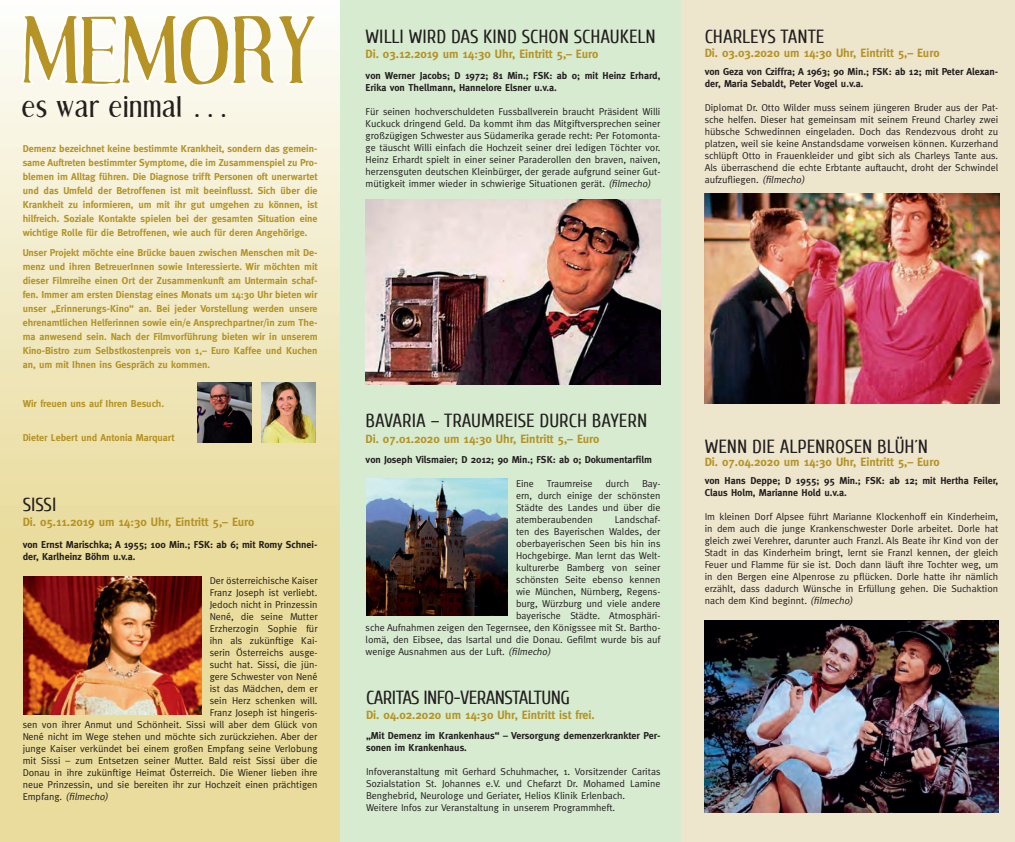
<style>
.page{position:relative;width:1015px;height:842px;background:#fff}
.page>*{position:absolute;margin:0;border:0;box-sizing:border-box;transform-origin:0 0}
.t1{font:90.3px "Effloresce Antique";letter-spacing:-.02em;color:#b59325}
.t2{font:28px "Effloresce Antique";letter-spacing:.02em;color:#231f20}
.t3{font:19px "Cuprum";color:#231f20}
.t4{font:19px "Cuprum";letter-spacing:-.03em;color:#231f20}
.t5{font:700 12px "Meta";color:#b59325}
.t6{font:10px/12px "Meta";color:#231f20;text-align:justify}
.t7{font:700 10px/14px "Meta";color:#b59325;text-align:justify}
.t8{font:700 10px/12px "Meta";color:#231f20}
.t9{font:italic 10px "Meta";color:#231f20}
.s1{font-style:normal}
.s2{font-style:italic}
</style>
<div class="page">
<div style="left:0;top:0;width:340px;height:537px;background:linear-gradient(to bottom,#fdfefb,#e9db9c)"></div>
<div style="left:680px;top:0;width:335px;height:842px;background:#ede5cc"></div>
<div style="left:0;top:537px;width:340px;height:305px;background:#e9dc9c"></div>
<div style="left:340px;top:0;width:340px;height:842px;background:#d7ebd0"></div>
<img style="left:366px;top:478px;width:141px;height:137px">
<img style="left:24px;top:577px;width:177px;height:137px">
<img style="left:366px;top:199px;width:294px;height:186px">
<img style="left:705px;top:621px;width:293px;height:192px">
<img style="left:705px;top:194px;width:294px;height:209px">
<img style="left:261px;top:382px;width:55px;height:60px">
<svg style="left:16px;top:9px;width:308px;height:79px"></svg>
<img style="left:197px;top:382px;width:55px;height:60px">
<h1 class="t1" style="left:21px;top:6px;width:297px">MEMORY</h1>
<h2 class="t2" style="left:21px;top:93px;width:214px">es war einmal…</h2>
<p class="t7" style="left:23px;top:142px;width:296px">Demenz bezeichnet keine bestimmte Krankheit, sondern das gemein&shy;same Auftreten bestimmter Symptome, die im Zusammenspiel zu Pro&shy;blemen im Alltag führen. Die Diagnose trifft Personen oft unerwartet und das Umfeld der Betroffenen ist mit beeinflusst. Sich über die Krankheit zu informieren, um mit ihr gut umgehen zu können, ist hilfreich. Soziale Kontakte spielen bei der gesamten Situation eine wichtige Rolle für die Betroffenen, wie auch für deren Angehörige.</p>
<p class="t7" style="left:23px;top:245px;width:296px">Unser Projekt möchte eine Brücke bauen zwischen Menschen mit De&shy;menz und ihren BetreuerInnen sowie Interessierte. Wir möchten mit dieser Filmreihe einen Ort der Zusammenkunft am Untermain schaf&shy;fen. Immer am ersten Dienstag eines Monats um 14:30 Uhr bieten wir unser „Erinnerungs-Kino“ an. Bei jeder Vorstellung werden unsere ehrenamtlichen Helferinnen sowie ein/e Ansprechpartner/in zum The&shy;ma anwesend sein. Nach der Filmvorführung bieten wir in unserem Kino-Bistro zum Selbstkostenpreis von 1,– Euro Kaffee und Kuchen an, um mit Ihnen ins Gespräch zu kommen.</p>
<p class="t7" style="left:23px;top:397px;width:143px">Wir freuen uns auf Ihren Besuch.</p>
<p class="t7" style="left:23px;top:430px;width:153px">Dieter Lebert und Antonia Marquart</p>
<h3 class="t3" style="left:23px;top:494px;width:35px">SISSI</h3>
<p class="t5" style="left:23px;top:514px;width:233px">Di. 05.11.2019 um 14:30 Uhr, Eintritt 5,– Euro</p>
<p class="t8" style="left:23px;top:538px;width:296px">von Ernst Marischka; A 1955; 100 Min.; FSK: ab 6; mit Romy Schnei&shy;der, Karlheinz Böhm u.v.a.</p>
<p class="t6" style="left:210px;top:574px;width:109px">Der österreichische Kaiser</p>
<p class="t6" style="left:210px;top:586px;width:109px">Franz Joseph ist verliebt.</p>
<p class="t6" style="left:210px;top:598px;width:109px">Jedoch nicht in Prinzessin</p>
<p class="t6" style="left:210px;top:610px;width:109px">Nené, die seine Mutter</p>
<p class="t6" style="left:210px;top:622px;width:109px">Erzherzogin Sophie für</p>
<p class="t6" style="left:210px;top:634px;width:109px">ihn als zukünftige Kai-</p>
<p class="t6" style="left:210px;top:646px;width:109px">serin Österreichs ausge-</p>
<p class="t6" style="left:210px;top:658px;width:109px">sucht hat. Sissi, die jün-</p>
<p class="t6" style="left:210px;top:670px;width:109px">gere Schwester von Nené</p>
<p class="t6" style="left:210px;top:682px;width:109px">ist das Mädchen, dem er</p>
<p class="t6" style="left:210px;top:694px;width:109px">sein Herz schenken will.</p>
<p class="t6" style="left:210px;top:706px;width:109px">Franz Joseph ist hingeris-</p>
<p class="t6" style="left:23px;top:718px;width:296px">sen von ihrer Anmut und Schönheit. Sissi will aber dem Glück von</p>
<p class="t6" style="left:23px;top:730px;width:296px">Nené nicht im Wege stehen und möchte sich zurückziehen. Aber der</p>
<p class="t6" style="left:23px;top:742px;width:296px">junge Kaiser verkündet bei einem großen Empfang seine Verlobung</p>
<p class="t6" style="left:23px;top:754px;width:296px">mit Sissi – zum Entsetzen seiner Mutter. Bald reist Sissi über die</p>
<p class="t6" style="left:23px;top:766px;width:296px">Donau in ihre zukünftige Heimat Österreich. Die Wiener lieben ihre</p>
<p class="t6" style="left:23px;top:778px;width:296px">neue Prinzessin, und sie bereiten ihr zur Hochzeit einen prächtigen</p>
<p class="t9" style="left:23px;top:791px;width:87px"><span class="s1">Empfang.</span> (filmecho)</p>
<h3 class="t3" style="left:366px;top:26px;width:292px">WILLI WIRD DAS KIND SCHON SCHAUKELN</h3>
<p class="t5" style="left:366px;top:47px;width:234px">Di. 03.12.2019 um 14:30 Uhr, Eintritt 5,– Euro</p>
<p class="t8" style="left:366px;top:69px;width:296px">von Werner Jacobs; D 1972; 81 Min.; FSK: ab 0; mit Heinz Erhard,<br>Erika von Thellmann, Hannelore Elsner u.v.a.</p>
<p class="t6" style="left:366px;top:105px;width:296px">Für seinen hochverschuldeten Fussballverein braucht Präsident Willi Kuckuck dringend Geld. Da kommt ihm das Mitgiftversprechen seiner großzügigen Schwester aus Südamerika gerade recht: Per Fotomonta&shy;ge täuscht Willi einfach die Hochzeit seiner drei ledigen Töchter vor.<br>Heinz Erhardt spielt in einer seiner Paraderollen den braven, naiven, herzensguten deutschen Kleinbürger, der gerade aufgrund seiner Gut&shy;mütigkeit immer wieder in schwierige Situationen gerät. <span class="s2">(filmecho)</span></p>
<h3 class="t3" style="left:705px;top:26px;width:121px">CHARLEYS TANTE</h3>
<p class="t5" style="left:705px;top:46px;width:236px">Di. 03.03.2020 um 14:30 Uhr, Eintritt 5,– Euro</p>
<p class="t8" style="left:705px;top:65px;width:295px">von Geza von Cziffra; A 1963; 90 Min.; FSK: ab 12; mit Peter Alexan&shy;der, Maria Sebaldt, Peter Vogel u.v.a.</p>
<p class="t6" style="left:705px;top:101px;width:295px">Diplomat Dr. Otto Wilder muss seinem jüngeren Bruder aus der Pat&shy;sche helfen. Dieser hat gemeinsam mit seinem Freund Charley zwei hübsche Schwedinnen eingeladen. Doch das Rendezvous droht zu platzen, weil sie keine Anstandsdame vorweisen können. Kurzerhand schlüpft Otto in Frauenkleider und gibt sich als Charleys Tante aus.<br>Als überraschend die echte Erbtante auftaucht, droht der Schwindel aufzufliegen. <span class="s2">(filmecho)</span></p>
<h3 class="t3" style="left:366px;top:410px;width:283px">BAVARIA – TRAUMREISE DURCH BAYERN</h3>
<p class="t5" style="left:366px;top:432px;width:235px">Di. 07.01.2020 um 14:30 Uhr, Eintritt 5,– Euro</p>
<p class="t8" style="left:366px;top:454px;width:288px">von Joseph Vilsmaier; D 2012; 90 Min.; FSK: ab 0; Dokumentarfilm</p>
<p class="t6" style="left:516px;top:478px;width:19px">Eine</p>
<p class="t6" style="left:547px;top:478px;width:47px">Traumreise</p>
<p class="t6" style="left:605px;top:478px;width:25px">durch</p>
<p class="t6" style="left:516px;top:478px;width:146px;text-indent:126px">Bay&shy;ern, durch einige der schönsten Städte des Landes und über die atemberaubenden</p>
<p class="t6" style="left:615px;top:514px;width:47px">Landschaf-</p>
<p class="t6" style="left:516px;top:526px;width:146px">ten des Bayerischen Waldes, der</p>
<p class="t6" style="left:516px;top:538px;width:146px">oberbayerischen Seen bis hin ins</p>
<p class="t6" style="left:516px;top:550px;width:146px">Hochgebirge. Man lernt das Welt-</p>
<p class="t6" style="left:516px;top:562px;width:146px">kulturerbe Bamberg von seiner</p>
<p class="t6" style="left:516px;top:574px;width:146px">schönsten Seite ebenso kennen</p>
<p class="t6" style="left:516px;top:586px;width:146px">wie München, Nürnberg, Regens-</p>
<p class="t6" style="left:516px;top:598px;width:146px">burg, Würzburg und viele andere</p>
<p class="t6" style="left:516px;top:610px;width:146px">bayerische Städte. Atmosphäri-</p>
<p class="t6" style="left:366px;top:622px;width:296px">sche Aufnahmen zeigen den Tegernsee, den Königssee mit St. Bartho-</p>
<p class="t6" style="left:366px;top:634px;width:296px">lomä, den Eibsee, das Isartal und die Donau. Gefilmt wurde bis auf</p>
<p class="t6" style="left:366px;top:646px;width:187px">wenige Ausnahmen aus der Luft. <span class="s2">(filmecho)</span></p>
<h3 class="t4" style="left:366px;top:687px;width:205px">CARITAS INFO-VERANSTALTUNG</h3>
<p class="t5" style="left:366px;top:708px;width:230px">Di. 04.02.2020 um 14:30 Uhr, Eintritt ist frei.</p>
<p class="t8" style="left:366px;top:729px;width:296px">„Mit Demenz im Krankenhaus“ – Versorgung demenzerkrankter Per&shy;sonen im Krankenhaus.</p>
<p class="t6" style="left:366px;top:765px;width:296px;text-align:left">Infoveranstaltung mit Gerhard Schuhmacher, 1. Vorsitzender Caritas Sozialstation St. Johannes e.V. und Chefarzt Dr. Mohamed Lamine Benghebrid, Neurologe und Geriater, Helios Klinik Erlenbach.<br>Weitere Infos zur Veranstaltung in unserem Programmheft.</p>
<h3 class="t3" style="left:705px;top:436px;width:225px">WENN DIE ALPENROSEN BLÜH´N</h3>
<p class="t5" style="left:705px;top:455px;width:236px">Di. 07.04.2020 um 14:30 Uhr, Eintritt 5,– Euro</p>
<p class="t8" style="left:705px;top:475px;width:295px">von Hans Deppe; D 1955; 95 Min.; FSK: ab 12; mit Hertha Feiler,<br>Claus Holm, Marianne Hold u.v.a.</p>
<p class="t6" style="left:705px;top:511px;width:295px">Im kleinen Dorf Alpsee führt Marianne Klockenhoff ein Kinderheim, in dem auch die junge Krankenschwester Dorle arbeitet. Dorle hat gleich zwei Verehrer, darunter auch Franzl. Als Beate ihr Kind von der Stadt in das Kinderheim bringt, lernt sie Franzl kennen, der gleich Feuer und Flamme für sie ist. Doch dann läuft ihre Tochter weg, um in den Bergen eine Alpenrose zu pflücken. Dorle hatte ihr nämlich erzählt, dass dadurch Wünsche in Erfüllung gehen. Die Suchaktion nach dem Kind beginnt. <span class="s2">(filmecho)</span></p>
</div>
